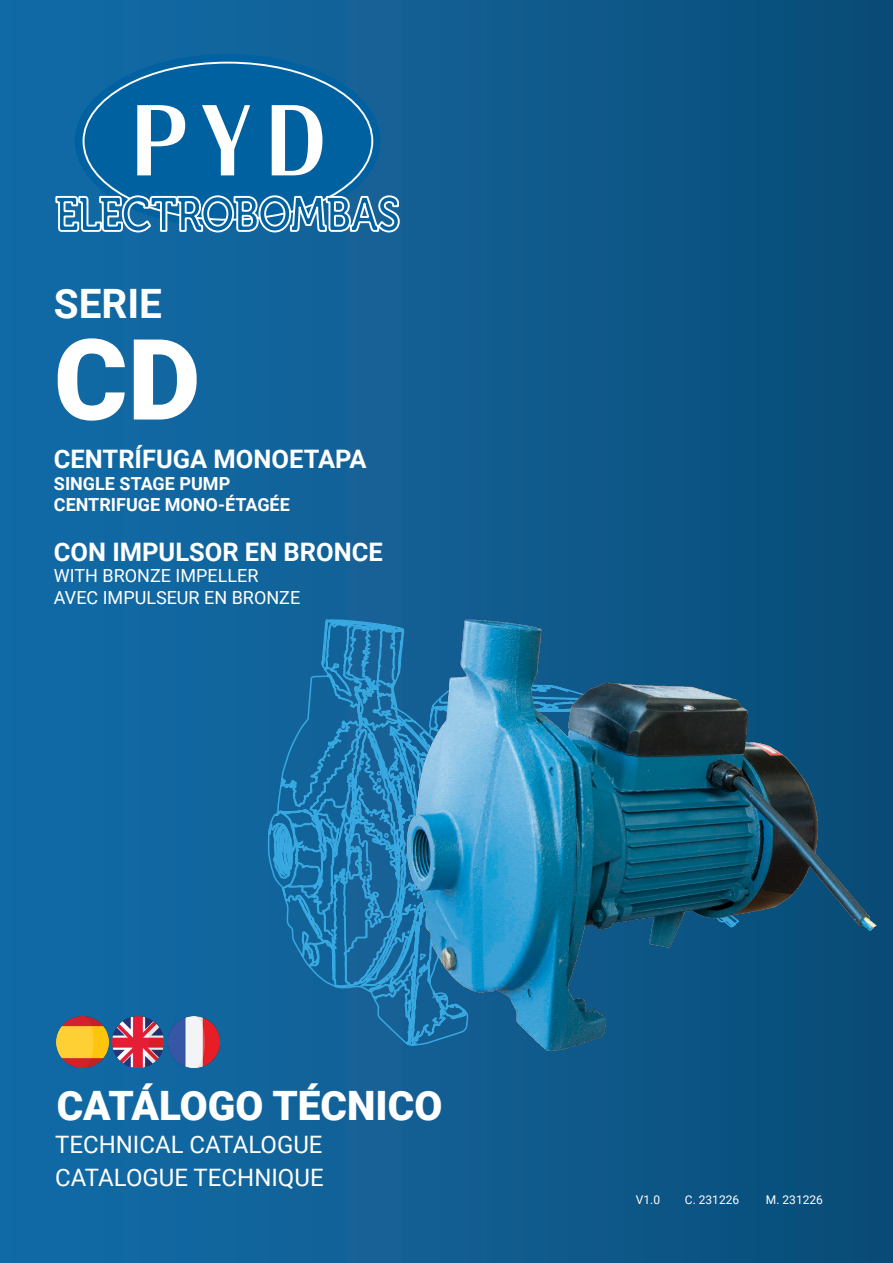
<style>
.page{position:relative;width:893px;height:1263px;background:#fff}
.page>*{position:absolute;margin:0;border:0;box-sizing:border-box;transform-origin:0 0}
.t1{font:900 112.5px "Roboto";color:#fff}
.t2{font:900 40.5px "Roboto";color:#fff}
.t3{font:700 40.5px "Roboto";color:#fff}
.t4{font:700 25.5px "Roboto";color:#fff}
.t5{font:24px "Roboto";color:#fff}
.t6{font:18px "Roboto";color:#fff}
.t7{font:700 18px "Roboto";color:#fff}
.t8{font:12px "Roboto";color:#fff}
</style>
<div class="page">
<div style="left:0;top:0;width:893px;height:1263px;background:linear-gradient(to right,#146daa,#0a4d78)"></div>
<svg style="left:268px;top:539px;width:472px;height:539px;background:#105c8f"></svg>
<svg style="left:269px;top:620px;width:467px;height:553px;background:#105c8f"></svg>
<svg style="left:274px;top:623px;width:125px;height:413px;background:#1b71a7"></svg>
<svg style="left:276px;top:752px;width:123px;height:101px;background:#207cb2"></svg>
<img style="left:57px;top:1016px;width:51px;height:51px">
<img style="left:168px;top:1016px;width:51px;height:51px">
<img style="left:112px;top:1016px;width:52px;height:51px">
<div style="left:75px;top:54px;width:305px;height:174px;background:#0061a0;border-radius:50%"></div>
<svg style="left:137px;top:105px;width:48px;height:70px"></svg>
<svg style="left:202px;top:105px;width:48px;height:70px"></svg>
<svg style="left:272px;top:105px;width:50px;height:70px"></svg>
<svg style="left:55px;top:194px;width:345px;height:39px"></svg>
<img style="left:399px;top:608px;width:488px;height:449px">
<p class="t3" style="left:54px;top:275px;width:110px">SERIE</p>
<p class="t1" style="left:54px;top:301px;width:148px">CD</p>
<p class="t4" style="left:54px;top:441px;width:314px">CENTRÍFUGA MONOETAPA</p>
<p class="t7" style="left:54px;top:471px;width:178px">SINGLE STAGE PUMP</p>
<p class="t7" style="left:54px;top:492px;width:237px">CENTRIFUGE MONO-ÉTAGÉE</p>
<p class="t4" style="left:54px;top:534px;width:330px">CON IMPULSOR EN BRONCE</p>
<p class="t6" style="left:54px;top:563px;width:206px">WITH BRONZE IMPELLER</p>
<p class="t6" style="left:54px;top:585px;width:248px">AVEC IMPULSEUR EN BRONZE</p>
<p class="t2" style="left:57px;top:1077px;width:387px">CATÁLOGO TÉCNICO</p>
<p class="t5" style="left:55px;top:1128px;width:269px">TECHNICAL CATALOGUE</p>
<p class="t5" style="left:55px;top:1160px;width:270px">CATALOGUE TECHNIQUE</p>
<p class="t8" style="left:636px;top:1191px;width:26px">V1.0</p>
<p class="t8" style="left:685px;top:1191px;width:56px">C. 231226</p>
<p class="t8" style="left:766px;top:1191px;width:59px">M. 231226</p>
</div>
